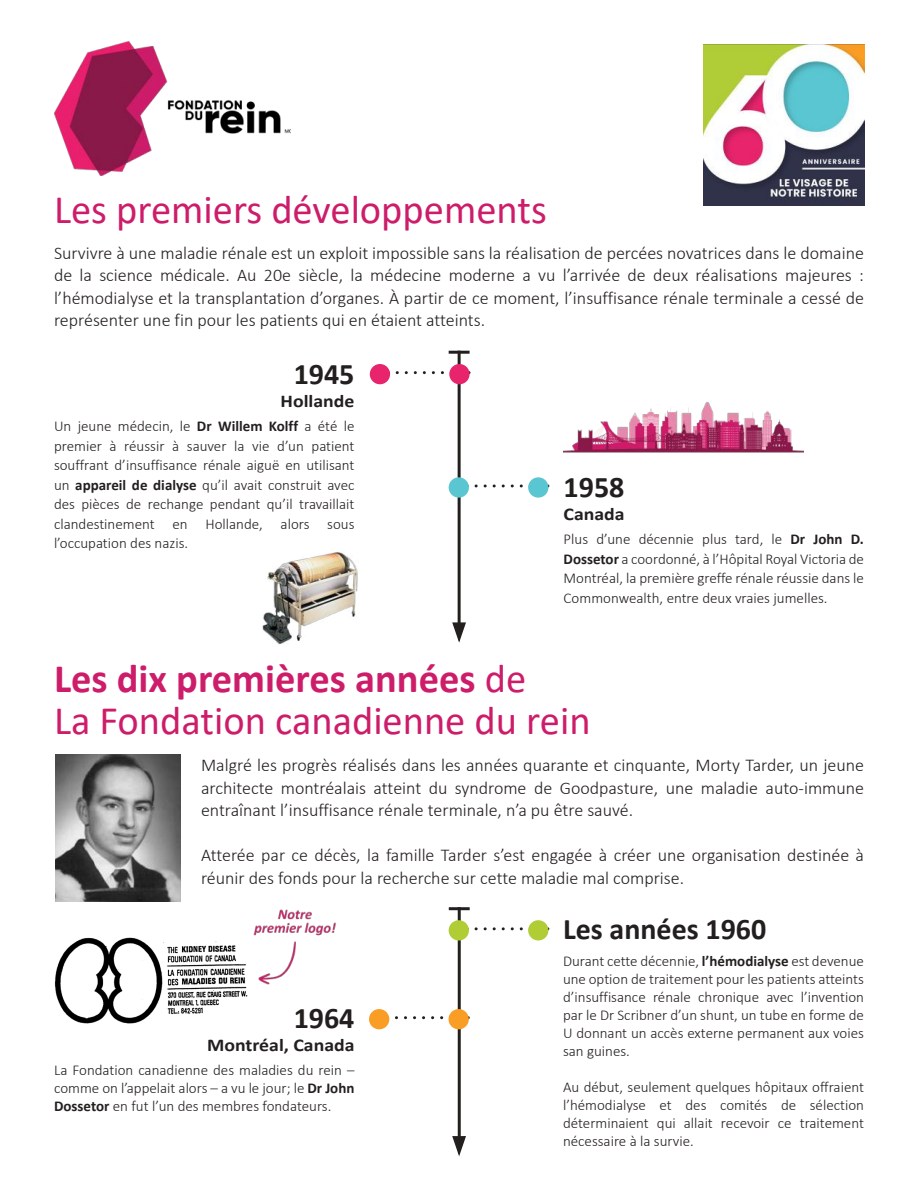
<style>
.page{position:relative;width:918px;height:1188px;background:#fff}
.page>*{position:absolute;margin:0;border:0;box-sizing:border-box;transform-origin:0 0}
.t1{font:40.5px/42px "Calibri";color:#cd1d6a}
.t2{font:700 30px "Calibri";color:#241f1f}
.t3{font:300 18px/22.5px "Calibri";color:#241f1f;text-align:justify}
.t4{font:700 18px "Calibri";color:#241f1f;scale:1.1 1}
.t5{font:300 15px/18px "Calibri";color:#241f1f;text-align:justify}
.s1{font-weight:700}
</style>
<div class="page">
<img style="left:55px;top:41px;width:236px;height:134px">
<hr style="left:458px;top:351px;width:3px;height:277px;background:#241f1f">
<hr style="left:449px;top:351px;width:21px;height:3px;background:#241f1f">
<svg style="left:474px;top:484px;width:49px;height:3px"></svg>
<div style="left:528px;top:477px;width:20px;height:21px;background:#59c6d1;border-radius:50%"></div>
<div style="left:449px;top:477px;width:20px;height:21px;background:#59c6d1;border-radius:50%"></div>
<svg style="left:390px;top:371px;width:54px;height:3px"></svg>
<div style="left:449px;top:364px;width:21px;height:20px;background:#e8246c;border-radius:50%"></div>
<div style="left:370px;top:364px;width:20px;height:20px;background:#e8246c;border-radius:50%"></div>
<svg style="left:452px;top:622px;width:14px;height:20px"></svg>
<img style="left:56px;top:755px;width:125px;height:146px">
<hr style="left:458px;top:907px;width:3px;height:236px;background:#241f1f">
<hr style="left:449px;top:907px;width:21px;height:3px;background:#241f1f">
<img style="left:54px;top:937px;width:194px;height:86px">
<img style="left:253px;top:909px;width:83px;height:76px">
<svg style="left:452px;top:1135px;width:14px;height:21px"></svg>
<svg style="left:474px;top:927px;width:49px;height:3px"></svg>
<div style="left:528px;top:920px;width:20px;height:21px;background:#b0cd36;border-radius:50%"></div>
<div style="left:449px;top:920px;width:20px;height:21px;background:#b0cd36;border-radius:50%"></div>
<svg style="left:389px;top:1016px;width:60px;height:3px"></svg>
<div style="left:449px;top:1009px;width:20px;height:20px;background:#f99d25;border-radius:50%"></div>
<div style="left:369px;top:1009px;width:20px;height:20px;background:#f99d25;border-radius:50%"></div>
<img style="left:262px;top:552px;width:96px;height:92px">
<img style="left:564px;top:402px;width:239px;height:51px">
<img style="left:704px;top:45px;width:160px;height:160px">
<h1 class="t1" style="left:54px;top:188px;width:494px">Les premiers développements</h1>
<p class="t3" style="left:54px;top:241px;width:812px">Survivre à une maladie rénale est un exploit impossible sans la réalisation de percées novatrices dans le domaine de la science médicale. Au 20e siècle, la médecine moderne a vu l’arrivée de deux réalisations majeures : l’hémodialyse et la transplantation d’organes. À partir de ce moment, l’insuffisance rénale terminale a cessé de représenter une fin pour les patients qui en étaient atteints.</p>
<h2 class="t2" style="left:294px;top:352px;width:62px">1945</h2>
<p class="t4" style="left:281px;top:388px;width:69px">Hollande</p>
<p class="t5" style="left:54px;top:416px;width:302px;line-height:19.5px">Un jeune médecin, le <span class="s1">Dr Willem Kolff</span> a été le premier à réussir à sauver la vie d’un patient souffrant d’insuffisance rénale aiguë en utilisant un <span class="s1">appareil de dialyse</span> qu’il avait construit avec des pièces de rechange pendant qu’il travaillait clandestinement en Hollande, alors sous l’occupation des nazis.</p>
<h2 class="t2" style="left:564px;top:465px;width:62px">1958</h2>
<p class="t4" style="left:564px;top:501px;width:57px">Canada</p>
<p class="t5" style="left:564px;top:529px;width:302px;line-height:19.5px">Plus d’une décennie plus tard, le <span class="s1">Dr John D.<br>Dossetor</span> a coordonné, à l’Hôpital Royal Victoria de Montréal, la première greffe rénale réussie dans le Commonwealth, entre deux vraies jumelles.</p>
<h1 class="t1" style="left:54px;top:657px;width:538px"><span class="s1">Les dix premières années</span> de<br>La Fondation canadienne du rein</h1>
<p class="t3" style="left:201px;top:754px;width:665px">Malgré les progrès réalisés dans les années quarante et cinquante, Morty Tarder, un jeune architecte montréalais atteint du syndrome de Goodpasture, une maladie auto-immune entraînant l’insuffisance rénale terminale, n’a pu être sauvé.</p>
<p class="t3" style="left:201px;top:844px;width:665px">Atterée par ce décès, la famille Tarder s’est engagée à créer une organisation destinée à réunir des fonds pour la recherche sur cette maladie mal comprise.</p>
<h2 class="t2" style="left:563px;top:908px;width:205px">Les années 1960</h2>
<p class="t5" style="left:563px;top:952px;width:302px">Durant cette décennie, <span class="s1">l’hémodialyse</span> est devenue une option de traitement pour les patients atteints d’insuffisance rénale chronique avec l’invention par le Dr Scribner d’un shunt, un tube en forme de U donnant un accès externe permanent aux voies san guines.</p>
<p class="t5" style="left:563px;top:1078px;width:302px">Au début, seulement quelques hôpitaux offraient l’hémodialyse et des comités de sélection déterminaient qui allait recevoir ce traitement nécessaire à la survie.</p>
<h2 class="t2" style="left:294px;top:996px;width:62px">1964</h2>
<p class="t4" style="left:207px;top:1032px;width:135px">Montréal, Canada</p>
<p class="t5" style="left:54px;top:1061px;width:302px">La Fondation canadienne des maladies du rein – comme on l’appelait alors – a vu le jour; le <span class="s1">Dr John Dossetor</span> en fut l’un des membres fondateurs.</p>
</div>
